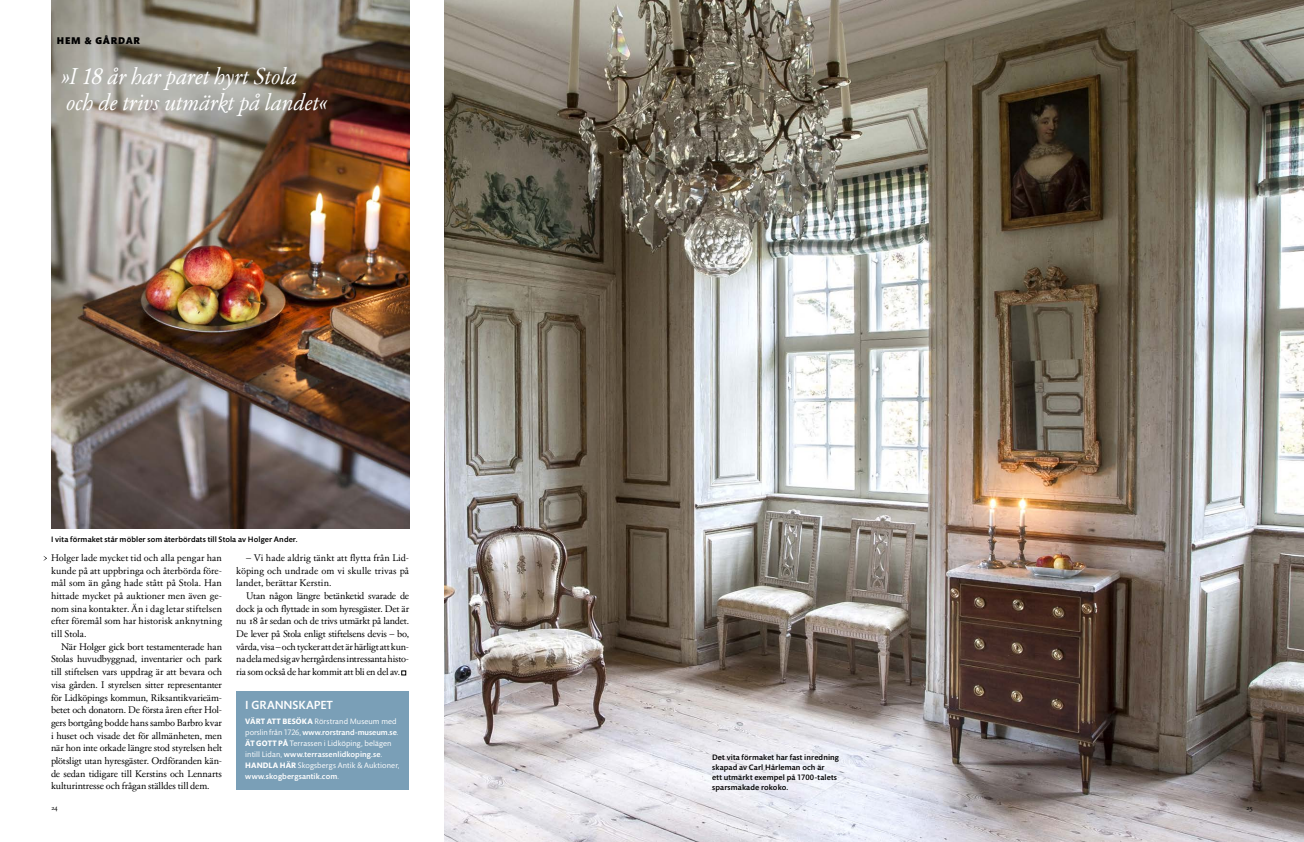
<style>
.page{position:relative;width:1304px;height:842px;background:#fff}
.page>*{position:absolute;margin:0;border:0;box-sizing:border-box;transform-origin:0 0}
.Citat_Garamond_Kursi{font:italic 24px/26px "Garamond Classico";color:#fff}
.ingress_mundo_enkels{font:500 12px "Mundo Sans";letter-spacing:-.005em;color:#fff}
.Bröd_Garamond{font:10px/12.7px "Garamond Classico";letter-spacing:-.005em;color:#000;text-align:justify}
.t1{font:900 10px "Mundo Sans";letter-spacing:.08em;color:#000}
.bröd_mundo_utan_indr{font:8px/11px "Mundo Sans";letter-spacing:.015em;color:#fff}
.Bildtext{font:500 8px/10px "Mundo Sans";letter-spacing:.015em;color:#000}
.t2{font:7px "Garamond Classico SC";color:#000}
.s1{font-family:"Garamond Classico SC"}
.s2{font-weight:700}
.s3{font-weight:500}
</style>
<div class="page">
<img style="left:444px;top:0;width:860px;height:842px">
<img style="left:51px;top:0;width:358px;height:529px">
<svg style="left:43px;top:556px;width:4px;height:5px"></svg>
<div style="left:236px;top:691px;width:173px;height:98px;background:#7a9fb7"></div>
<svg style="left:402px;top:671px;width:4px;height:4px"></svg>
<p class="t1" style="left:57px;top:35px;width:85px">HEM &amp; GÅRDAR</p>
<p class="Citat_Garamond_Kursi" style="left:60px;top:63px;width:268px">»I 18 år har paret hyrt Stola och de trivs utmärkt på landet«</p>
<p class="Bildtext" style="left:51px;top:534px;width:248px">I vita förmaket står möbler som återbördats till Stola av Holger Ander.</p>
<p class="Bröd_Garamond" style="left:51px;top:551px;width:173px">Holger lade mycket tid och alla pengar han kunde på att uppbringa och återbörda före&shy;mål som än gång hade stått på Stola. Han hittade mycket på auktioner men även ge&shy;nom sina kontakter. Än i dag letar stiftelsen efter föremål som har historisk anknytning till Stola.</p>
<p class="Bröd_Garamond" style="left:51px;top:640px;width:173px;text-indent:10px">När Holger gick bort testamenterade han Stolas huvudbyggnad, inventarier och park till stiftelsen vars uppdrag är att bevara och visa gården. I styrelsen sitter representanter för Lidköpings kommun, Riksantikvarieäm&shy;betet och donatorn. De första åren efter Hol&shy;gers bortgång bodde hans sambo Barbro kvar i huset och visade det för allmänheten, men när hon inte orkade längre stod styrelsen helt plötsligt utan hyresgäster. Ordföranden kän&shy;de sedan tidigare till Kerstins och Lennarts kulturintresse och frågan ställdes till dem.</p>
<p class="t2" style="left:51px;top:804px;width:8px">24</p>
<p class="Bröd_Garamond" style="left:236px;top:551px;width:174px;text-indent:10px">– Vi hade aldrig tänkt att flytta från Lid&shy;köping och undrade om vi skulle trivas på landet, berättar Kerstin.</p>
<p class="Bröd_Garamond" style="left:236px;top:589px;width:174px;text-indent:10px">Utan någon längre betänketid svarade de dock ja och flyttade in som hyresgäster. Det är nu <span class="s1">18</span> år sedan och de trivs utmärkt på landet.<br>De lever på Stola enligt stiftelsens devis – bo, vårda, visa – och tycker att det är härligt att kun&shy;na dela med sig av herrgårdens intressanta histo&shy;ria som också de har kommit att bli en del av.</p>
<p class="ingress_mundo_enkels" style="left:245px;top:698px;width:89px">I GRANNSKAPET</p>
<p class="bröd_mundo_utan_indr" style="left:245px;top:716px;width:155px"><span class="s2">VÄRT ATT BESÖKA</span> Rörstrand Museum med porslin från 1726, <span class="s3">www.rorstrand-museum.se</span>.</p>
<p class="bröd_mundo_utan_indr" style="left:245px;top:738px;width:148px"><span class="s2">ÄT GOTT PÅ</span> Terrassen i Lidköping, belägen intill Lidan, <span class="s3">www.terrassenlidkoping.se</span>.</p>
<p class="bröd_mundo_utan_indr" style="left:245px;top:760px;width:156px"><span class="s2">HANDLA HÄR</span> Skogsbergs Antik &amp; Auktioner, <span class="s3">www.skogbergsantik.com</span>.</p>
<p class="Bildtext" style="left:712px;top:752px;width:128px">Det vita förmaket har fast inredning skapad av Carl Hårleman och är</p>
<p class="Bildtext" style="left:712px;top:772px;width:126px">ett utmärkt exempel på 1700-talets sparsmakade rokoko.</p>
<p class="t2" style="left:1246px;top:804px;width:8px">25</p>
</div>
